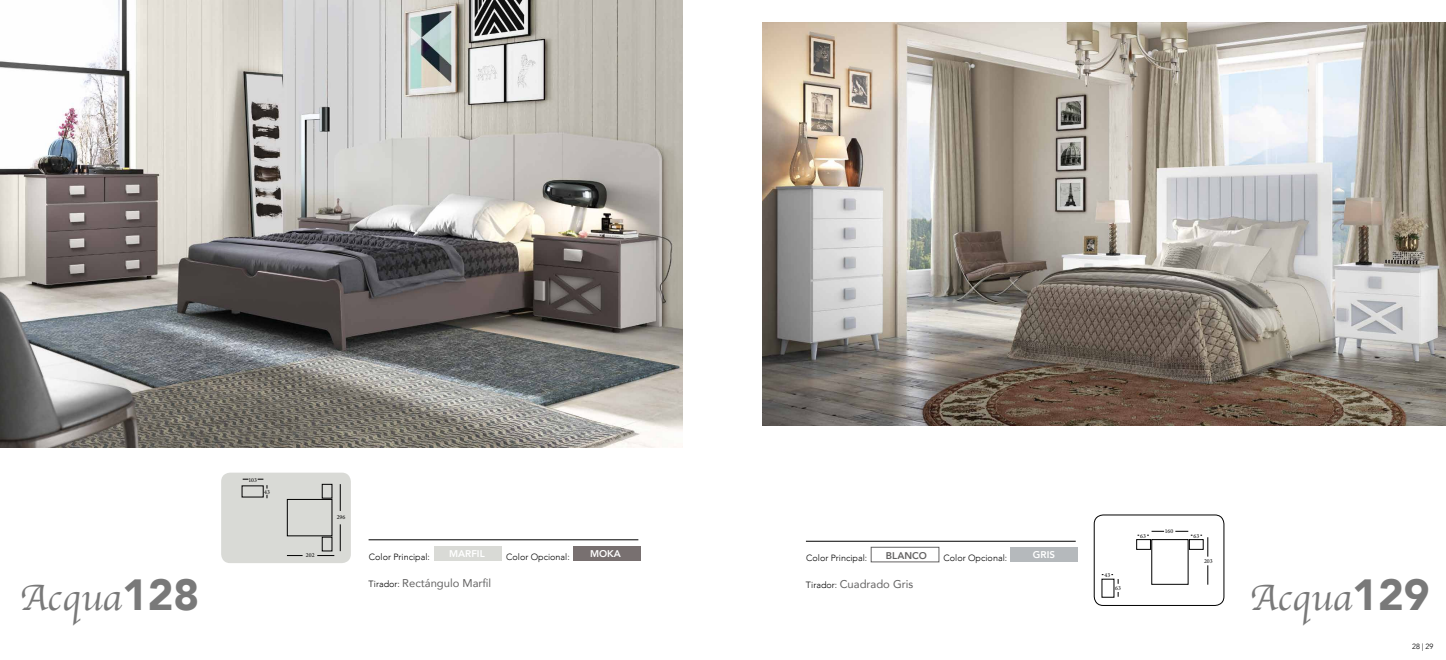
<style>
.page{position:relative;width:1446px;height:660px;background:#fff}
.page>*{position:absolute;margin:0;border:0;box-sizing:border-box;transform-origin:0 0}
.t1{font:38.55px "Apple Chancery";color:#797979}
.t2{font:11.25px "Avenir";color:#646363}
.t3{font:800 9.75px "Avenir";color:#fff}
.t4{font:800 9.75px "Avenir";color:#646363}
.t5{font:300 9px "Avenir";color:#000}
.t6{font:300 7.5px "Avenir";color:#000}
.t7{font:6px "Minion Pro";color:#000}
.s1{font-weight:300;font-size:9px;color:#000}
.s2{font-family:"Avenir";font-weight:900;font-size:43.5px}
</style>
<div class="page">
<img style="left:0;top:0;width:682px;height:447px">
<img style="left:762px;top:22px;width:684px;height:403px">
<div style="left:871px;top:546px;width:68px;height:15px;background:#fff;border:1px solid #646363"></div>
<div style="left:573px;top:545px;width:67px;height:15px;background:#787070"></div>
<div style="left:1010px;top:546px;width:68px;height:15px;background:#b5b9bc"></div>
<div style="left:434px;top:545px;width:67px;height:15px;background:#d9dad6"></div>
<hr style="left:369px;top:539px;width:269px;height:1px;background:#000">
<hr style="left:806px;top:540px;width:269px;height:1px;background:#000">
<div style="left:221px;top:472px;width:130px;height:90px;background:#d9dad6;border-radius:9px"></div>
<svg style="left:258px;top:478px;width:10px;height:10px"></svg>
<svg style="left:317px;top:555px;width:17px;height:1px"></svg>
<svg style="left:287px;top:555px;width:16px;height:1px"></svg>
<div style="left:287px;top:499px;width:45px;height:36px;border:1px solid #000"></div>
<div style="left:322px;top:483px;width:10px;height:15px;border:1px solid #000"></div>
<div style="left:322px;top:536px;width:10px;height:14px;border:1px solid #000"></div>
<svg style="left:340px;top:524px;width:1px;height:26px"></svg>
<svg style="left:340px;top:484px;width:1px;height:26px"></svg>
<div style="left:1094px;top:514px;width:130px;height:91px;border:1px solid #000;border-radius:9px"></div>
<svg style="left:1111px;top:574px;width:8px;height:9px"></svg>
<svg style="left:1200px;top:534px;width:8px;height:22px"></svg>
<svg style="left:1207px;top:565px;width:1px;height:19px"></svg>
<div style="left:1136px;top:539px;width:14px;height:10px;border:1px solid #000"></div>
<div style="left:1189px;top:539px;width:14px;height:10px;border:1px solid #000"></div>
<svg style="left:1175px;top:530px;width:17px;height:5px"></svg>
<svg style="left:1147px;top:530px;width:17px;height:5px"></svg>
<p class="t7" style="left:248px;top:475px;width:10px">103</p>
<p class="t7" style="left:264px;top:487px;width:7px">43</p>
<p class="t7" style="left:337px;top:512px;width:10px">296</p>
<p class="t7" style="left:1164px;top:526px;width:10px">160</p>
<p class="t7" style="left:1140px;top:531px;width:7px">63</p>
<p class="t7" style="left:1193px;top:531px;width:7px">63</p>
<p class="t7" style="left:306px;top:551px;width:10px">202</p>
<p class="t3" style="left:449px;top:546px;width:37px">MARFIL</p>
<p class="t5" style="left:506px;top:551px;width:65px">Color Opcional:</p>
<p class="t3" style="left:590px;top:545px;width:32px">MOKA</p>
<p class="t4" style="left:886px;top:547px;width:42px">BLANCO</p>
<p class="t5" style="left:943px;top:552px;width:65px">Color Opcional:</p>
<p class="t3" style="left:1033px;top:547px;width:24px">GRIS</p>
<p class="t5" style="left:369px;top:551px;width:63px">Color Principal:</p>
<p class="t5" style="left:806px;top:552px;width:63px">Color Principal:</p>
<p class="t2" style="left:369px;top:573px;width:124px"><span class="s1">Tirador:</span> Rectángulo Marfil</p>
<p class="t2" style="left:806px;top:575px;width:109px"><span class="s1">Tirador:</span> Cuadrado Gris</p>
<p class="t7" style="left:1204px;top:556px;width:10px">203</p>
<p class="t7" style="left:1104px;top:570px;width:7px">43</p>
<h1 class="t1" style="left:20px;top:566px;width:181px">Acqua<span class="s2">128</span></h1>
<h1 class="t1" style="left:1250px;top:566px;width:181px">Acqua<span class="s2">129</span></h1>
<p class="t7" style="left:1115px;top:583px;width:7px">63</p>
<p class="t6" style="left:1412px;top:641px;width:23px">28 | 29</p>
</div>
